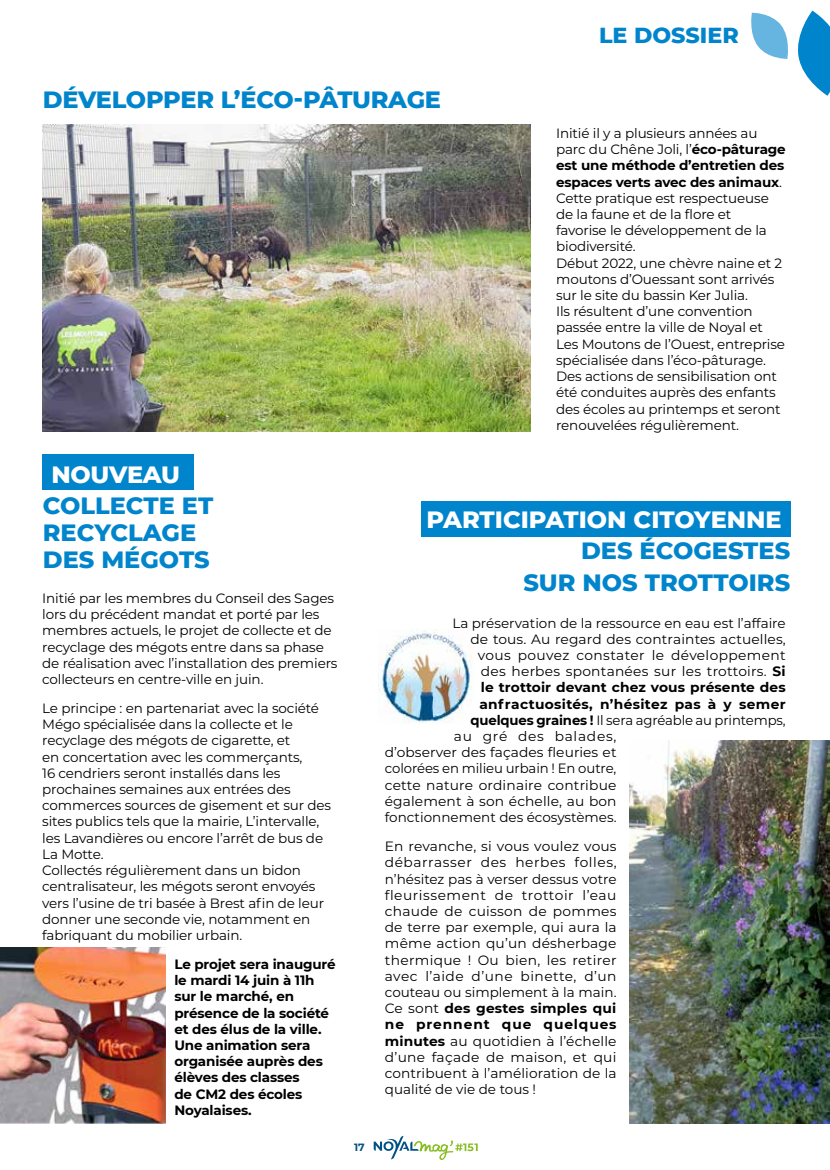
<style>
.page{position:relative;width:830px;height:1170px;background:#fff}
.page>*{position:absolute;margin:0;border:0;box-sizing:border-box;transform-origin:0 0}
.t1{font:800 24px/27px "Montserrat";color:#0085cc;text-align:right}
.t2{font:800 24px "Montserrat";color:#fff}
.t3{font:800 24px "Montserrat";letter-spacing:-.02em;color:#0085cc}
.t4{font:800 22.2px "Montserrat";color:#0085cc}
.t5{font:13.5px/16.2px "Montserrat";letter-spacing:-.01em;color:#000}
.t6{font:700 13.5px/16.2px "Montserrat";letter-spacing:-.01em;color:#000}
.t7{font:13.5px "Montserrat";letter-spacing:.015em;color:#000}
.t8{font:13.5px "Montserrat";letter-spacing:.01em;color:#000}
.t9{font:700 13.5px "Montserrat";letter-spacing:.01em;color:#000}
.t10{font:13.5px "Montserrat";letter-spacing:.025em;color:#000}
.t11{font:700 13.5px "Montserrat";letter-spacing:.025em;color:#000}
.t12{font:13.5px "Montserrat";letter-spacing:.055em;color:#000}
.t13{font:700 10.5px "Montserrat";color:#005286}
.s1{font-weight:700}
</style>
<div class="page">
<div style="left:42px;top:454px;width:151px;height:36px;background:#0085cc"></div>
<img style="left:378px;top:629px;width:95px;height:94px">
<img style="left:42px;top:125px;width:488px;height:307px">
<svg style="left:751px;top:11px;width:78px;height:85px"></svg>
<img style="left:629px;top:740px;width:200px;height:382px">
<div style="left:420px;top:501px;width:369px;height:36px;background:#0085cc"></div>
<img style="left:0;top:947px;width:166px;height:176px">
<svg style="left:373px;top:1135px;width:104px;height:24px"></svg>
<h1 class="t3" style="left:43px;top:82px;width:399px">DÉVELOPPER L’ÉCO-PÂTURAGE</h1>
<h2 class="t4" style="left:598px;top:19px;width:141px">LE DOSSIER</h2>
<p class="t5" style="left:556px;top:125px;width:231px">Initié il y a plusieurs années au parc du Chêne Joli, l’<span class="s1">éco-pâturage est une méthode d’entretien des espaces verts avec des animaux</span>.<br>Cette pratique est respectueuse de la faune et de la flore et<br>favorise le développement de la biodiversité.<br>Début 2022, une chèvre naine et 2 moutons d’Ouessant sont arrivés sur le site du bassin Ker Julia.<br>Ils résultent d’une convention passée entre la ville de Noyal et<br>Les Moutons de l’Ouest, entreprise spécialisée dans l’éco-pâturage.<br>Des actions de sensibilisation ont été conduites auprès des enfants des écoles au printemps et seront renouvelées régulièrement.</p>
<h1 class="t2" style="left:51px;top:456px;width:130px">NOUVEAU</h1>
<h1 class="t1" style="left:43px;top:490px;width:172px;text-align:left">COLLECTE ET<br>RECYCLAGE<br>DES MÉGOTS</h1>
<p class="t5" style="left:42px;top:589px;width:296px">Initié par les membres du Conseil des Sages lors du précédent mandat et porté par les membres actuels, le projet de collecte et de recyclage des mégots entre dans sa phase de réalisation avec l’installation des premiers collecteurs en centre-ville en juin.</p>
<p class="t5" style="left:42px;top:699px;width:290px">Le principe : en partenariat avec la société Mégo spécialisée dans la collecte et le recyclage des mégots de cigarette, et<br>en concertation avec les commerçants,<br>16 cendriers seront installés dans les prochaines semaines aux entrées des commerces sources de gisement et sur des sites publics tels que la mairie, L’intervalle, les Lavandières ou encore l’arrêt de bus de La Motte.<br>Collectés régulièrement dans un bidon centralisateur, les mégots seront envoyés vers l’usine de tri basée à Brest afin de leur donner une seconde vie, notamment en fabriquant du mobilier urbain.</p>
<p class="t6" style="left:174px;top:955px;width:163px">Le projet sera inauguré le mardi 14 juin à 11h sur le marché, en présence de la société et des élus de la ville.<br>Une animation sera organisée auprès des élèves des classes<br>de CM2 des écoles<br>Noyalaises.</p>
<p class="t13" style="left:354px;top:1139px;width:12px">17</p>
<h1 class="t2" style="left:426px;top:502px;width:356px">PARTICIPATION CITOYENNE</h1>
<h1 class="t1" style="left:523px;top:534px;width:268px;line-height:31.5px">DES ÉCOGESTES<br>SUR NOS TROTTOIRS</h1>
<p class="t5" style="left:452px;top:614px;width:334px">La préservation de la ressource en eau est l’affaire</p>
<p class="t8" style="left:470px;top:629px;width:317px">de tous. Au regard des contraintes actuelles,</p>
<p class="t10" style="left:477px;top:646px;width:309px">vous pouvez constater le développement</p>
<p class="t7" style="left:480px;top:662px;width:306px">des herbes spontanées sur les trottoirs. <span class="s1">Si</span></p>
<p class="t9" style="left:480px;top:678px;width:306px">le trottoir devant chez vous présente des</p>
<p class="t11" style="left:479px;top:694px;width:307px">anfractuosités, n’hésitez pas à y semer</p>
<p class="t5" style="left:470px;top:711px;width:317px"><span class="s1">quelques graines !</span> Il sera agréable au printemps,</p>
<p class="t12" style="left:453px;top:727px;width:164px">au gré des balades,</p>
<p class="t5" style="left:384px;top:743px;width:233px">d’observer des façades fleuries et</p>
<p class="t5" style="left:384px;top:760px;width:233px">colorées en milieu urbain ! En outre,</p>
<p class="t7" style="left:384px;top:775px;width:233px">cette nature ordinaire contribue</p>
<p class="t8" style="left:384px;top:791px;width:233px">également à son échelle, au bon</p>
<p class="t5" style="left:384px;top:808px;width:233px">fonctionnement des écosystèmes.</p>
<p class="t5" style="left:384px;top:837px;width:233px;text-align:justify">En revanche, si vous voulez vous débarrasser des herbes folles, n’hésitez pas à verser dessus votre fleurissement de trottoir l’eau chaude de cuisson de pommes de terre par exemple, qui aura la même action qu’un désherbage thermique ! Ou bien, les retirer avec l’aide d’une binette, d’un couteau ou simplement à la main.<br>Ce sont <span class="s1">des gestes simples qui ne prennent que quelques minutes</span> au quotidien à l’échelle d’une façade de maison, et qui contribuent à l’amélioration de la qualité de vie de tous !</p>
</div>
